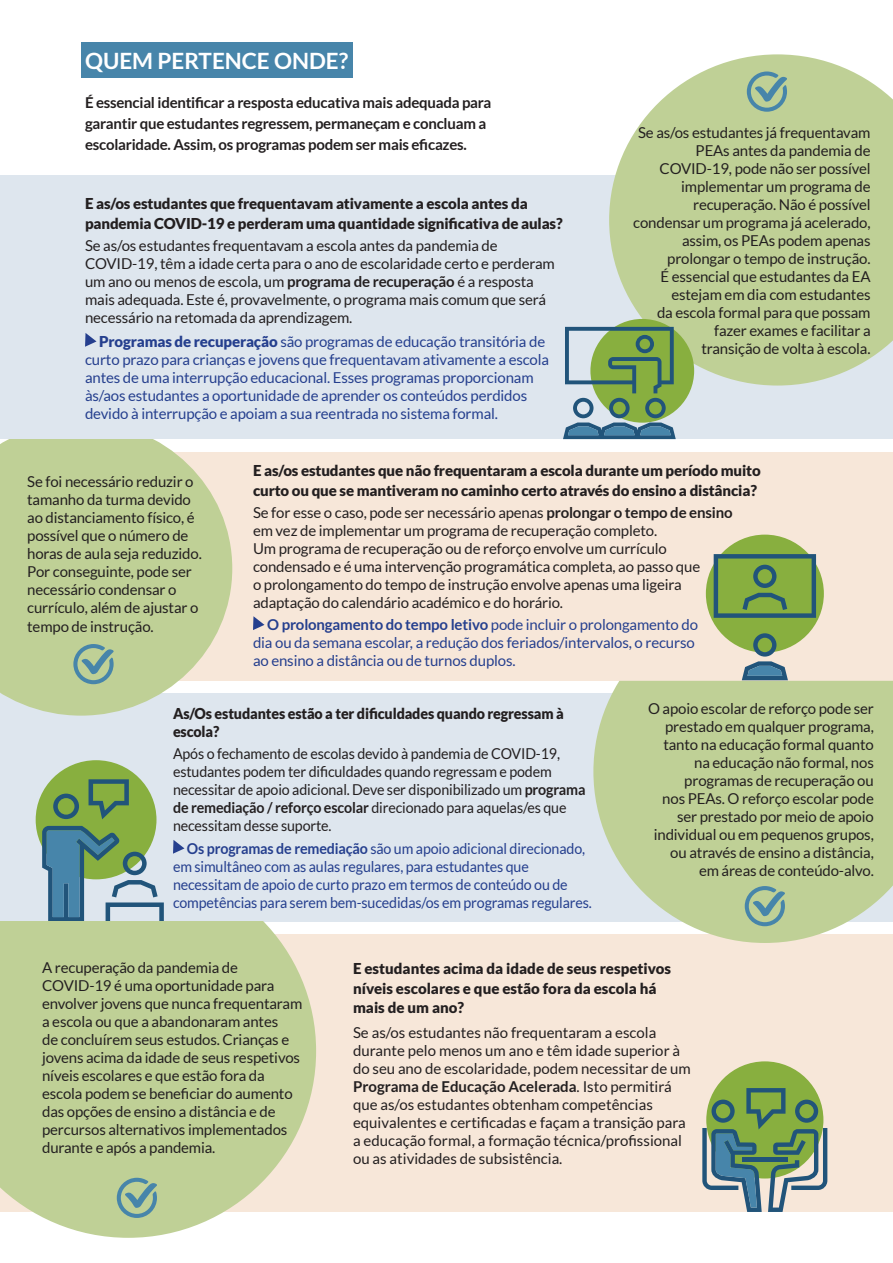
<style>
.page{position:relative;width:893px;height:1263px;background:#fff}
.page>*{position:absolute;margin:0;border:0;box-sizing:border-box;transform-origin:0 0}
.t1{font:700 22.5px "Lato";color:#fff}
.Paragraph{font:15px/18px "Lato";letter-spacing:-.01em;color:#231f20}
.Paragraph-2{font:15px/18px "Lato";letter-spacing:-.01em;color:#253f8e}
.Paragraph-3{font:900 15px/19.5px "Lato";letter-spacing:-.01em;color:#231f20}
.Paragraph-4{font:15px/18px "Lato";letter-spacing:-.01em;color:#231f20;scale:.95 1}
.Paragraph-5{font:15px/18px "Lato";letter-spacing:-.01em;color:#253f8e;scale:.95 1}
.t2{font:700 15px/21px "Lato";letter-spacing:-.015em;color:#231f20}
.Paragraph-6{font:900 15px/18px "Lato";letter-spacing:-.01em;color:#231f20;scale:.95 1}
.s1{font-weight:700}
.s2{font-weight:900}
</style>
<div class="page">
<div style="left:0;top:175px;width:893px;height:264px;background:#dee6ee"></div>
<svg style="left:609px;top:54px;width:284px;height:332px;background:#c5d4a2"></svg>
<div style="left:0;top:452px;width:893px;height:229px;background:#f7e7d9"></div>
<div style="left:0;top:693px;width:893px;height:229px;background:#dee6ee"></div>
<div style="left:0;top:935px;width:893px;height:277px;background:#f7e7d9"></div>
<div style="left:590px;top:319px;width:104px;height:104px;background:#88af3f;border-radius:50%"></div>
<svg style="left:563px;top:327px;width:113px;height:112px"></svg>
<div style="left:81px;top:43px;width:272px;height:35px;background:#4785aa"></div>
<svg style="left:173px;top:840px;width:11px;height:14px"></svg>
<svg style="left:253px;top:616px;width:11px;height:14px"></svg>
<svg style="left:747px;top:71px;width:40px;height:41px;background:#8eb19d"></svg>
<div style="left:36px;top:760px;width:120px;height:119px;background:#88af3f;border-radius:50%"></div>
<svg style="left:53px;top:794px;width:26px;height:25px"></svg>
<svg style="left:42px;top:826px;width:122px;height:96px"></svg>
<svg style="left:89px;top:779px;width:40px;height:40px"></svg>
<svg style="left:85px;top:333px;width:12px;height:14px"></svg>
<svg style="left:593px;top:681px;width:300px;height:262px;background:#c4d3a0"></svg>
<svg style="left:745px;top:886px;width:40px;height:40px;background:#8db09e"></svg>
<div style="left:706px;top:1061px;width:117px;height:117px;background:#88af3f;border-radius:50%"></div>
<svg style="left:702px;top:1088px;width:125px;height:124px"></svg>
<hr style="left:742px;top:1158px;width:46px;height:4px;background:#21547a">
<div style="left:706px;top:535px;width:118px;height:118px;background:#88af3f;border-radius:50%"></div>
<svg style="left:742px;top:633px;width:46px;height:47px"></svg>
<svg style="left:714px;top:554px;width:102px;height:64px"></svg>
<svg style="left:0;top:922px;width:316px;height:316px;background:#c5d39f"></svg>
<svg style="left:117px;top:1178px;width:40px;height:40px;background:#8db09e"></svg>
<svg style="left:0;top:439px;width:232px;height:277px;background:#c5d3a0"></svg>
<svg style="left:73px;top:644px;width:41px;height:40px;background:#8eb19d"></svg>
<h1 class="t1" style="left:85px;top:48px;width:265px">QUEM PERTENCE ONDE?</h1>
<p class="t2" style="left:85px;top:92px;width:408px">É essencial identificar a resposta educativa mais adequada para garantir que estudantes regressem, permaneçam e concluam a escolaridade. Assim, os programas podem ser mais eficazes.</p>
<p class="Paragraph-3" style="left:85px;top:194px;width:479px">E as/os estudantes que frequentavam ativamente a escola antes da pandemia COVID-19 e perderam uma quantidade significativa de aulas?</p>
<p class="Paragraph" style="left:85px;top:236px;width:471px">Se as/os estudantes frequentavam a escola antes da pandemia de COVID-19, têm a idade certa para o ano de escolaridade certo e perderam um ano ou menos de escola, um <span class="s1">programa de recuperação</span> é a resposta mais adequada. Este é, provavelmente, o programa mais comum que será necessário na retomada da aprendizagem.</p>
<p class="Paragraph-2" style="left:85px;top:332px;width:465px;text-indent:14px"><span class="s2">Programas de recuperação</span> são programas de educação transitória de curto prazo para crianças e jovens que frequentavam ativamente a escola antes de uma interrupção educacional. Esses programas proporcionam às/aos estudantes a oportunidade de aprender os conteúdos perdidos devido à interrupção e apoiam a sua reentrada no sistema formal.</p>
<p class="Paragraph" style="left:633px;top:124px;width:239px;text-align:right">Se as/os estudantes já frequentavam<br>PEAs antes da pandemia de<br>COVID-19, pode não ser possível implementar um programa de recuperação. Não é possível condensar um programa já acelerado, assim, os PEAs podem apenas prolongar o tempo de instrução.<br>É essencial que estudantes da EA estejam em dia com estudantes<br>da escola formal para que possam fazer exames e facilitar a<br>transição de volta à escola.</p>
<p class="Paragraph" style="left:27px;top:473px;width:176px">Se foi necessário reduzir o tamanho da turma devido ao distanciamento físico, é possível que o número de horas de aula seja reduzido.<br>Por conseguinte, pode ser necessário condensar o currículo, além de ajustar o tempo de instrução.</p>
<p class="Paragraph-3" style="left:253px;top:460px;width:509px">E as/os estudantes que não frequentaram a escola durante um período muito curto ou que se mantiveram no caminho certo através do ensino a distância?</p>
<p class="Paragraph" style="left:253px;top:503px;width:481px">Se for esse o caso, pode ser necessário apenas <span class="s1">prolongar o tempo de ensino </span>em vez de implementar um programa de recuperação completo.<br>Um programa de recuperação ou de reforço envolve um currículo condensado e é uma intervenção programática completa, ao passo que<br>o prolongamento do tempo de instrução envolve apenas uma ligeira adaptação do calendário académico e do horário.</p>
<p class="Paragraph-2" style="left:253px;top:616px;width:447px;text-indent:14px"><span class="s1">O prolongamento do tempo letivo</span> pode incluir o prolongamento do dia ou da semana escolar, a redução dos feriados/intervalos, o recurso ao ensino a distância ou de turnos duplos.</p>
<p class="Paragraph-6" style="left:173px;top:704px;width:413px">As/Os estudantes estão a ter dificuldades quando regressam à escola?</p>
<p class="Paragraph-4" style="left:173px;top:745px;width:436px">Após o fechamento de escolas devido à pandemia de COVID-19, estudantes podem ter dificuldades quando regressam e podem necessitar de apoio adicional. Deve ser disponibilizado um <span class="s1">programa de remediação / reforço escolar</span> direcionado para aquelas/es que necessitam desse suporte.</p>
<p class="Paragraph-5" style="left:173px;top:839px;width:442px;text-indent:14px"><span class="s1">Os programas de remediação</span> são um apoio adicional direcionado, em simultâneo com as aulas regulares, para estudantes que necessitam de apoio de curto prazo em termos de conteúdo ou de competências para serem bem-sucedidas/os em programas regulares.</p>
<p class="Paragraph" style="left:648px;top:699px;width:227px;text-align:right">O apoio escolar de reforço pode ser prestado em qualquer programa, tanto na educação formal quanto na educação não formal, nos programas de recuperação ou<br>nos PEAs. O reforço escolar pode ser prestado por meio de apoio individual ou em pequenos grupos, ou através de ensino a distância, em áreas de conteúdo-alvo.</p>
<p class="Paragraph" style="left:42px;top:958px;width:262px">A recuperação da pandemia de COVID-19 é uma oportunidade para envolver jovens que nunca frequentaram a escola ou que a abandonaram antes<br>de concluírem seus estudos. Crianças e jovens acima da idade de seus respetivos níveis escolares e que estão fora da escola podem se beneficiar do aumento das opções de ensino a distância e de percursos alternativos implementados durante e após a pandemia.</p>
<p class="Paragraph-3" style="left:353px;top:958px;width:320px">E estudantes acima da idade de seus respetivos níveis escolares e que estão fora da escola há mais de um ano?</p>
<p class="Paragraph" style="left:353px;top:1024px;width:339px">Se as/os estudantes não frequentaram a escola durante pelo menos um ano e têm idade superior à do seu ano de escolaridade, podem necessitar de um <span class="s1">Programa de Educação Acelerada</span>. Isto permitirá que as/os estudantes obtenham competências equivalentes e certificadas e façam a transição para a educação formal, a formação técnica/profissional ou as atividades de subsistência.</p>
</div>
